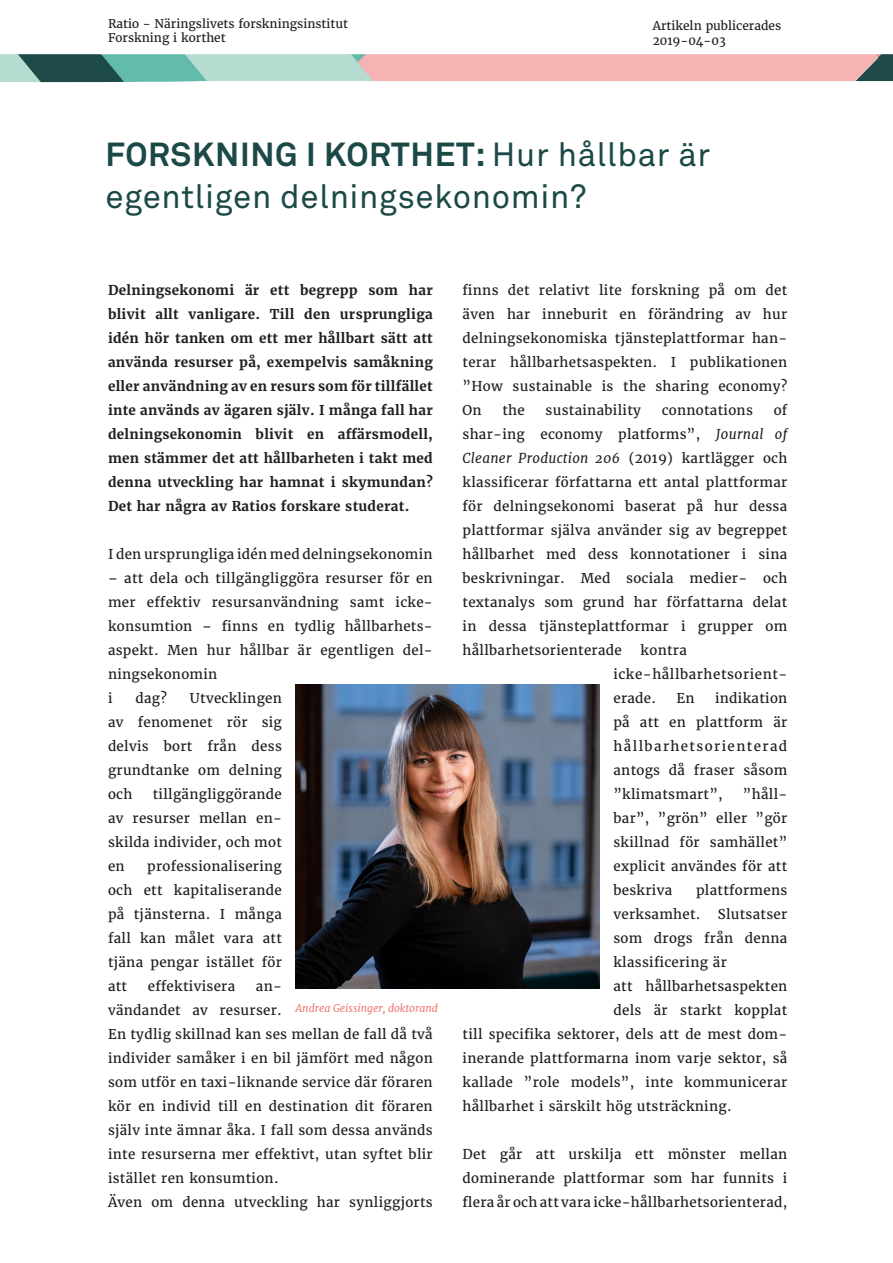
<style>
.page{position:relative;width:893px;height:1263px;background:#fff}
.page>*{position:absolute;margin:0;border:0;box-sizing:border-box;transform-origin:0 0}
.Pull_Quote{font:33px/42px "Akkurat Pro";letter-spacing:.02em;color:#1b4947}
.Body_Text{font:13.5px/24px "Merriweather";letter-spacing:.02em;color:#231f20;text-align:justify}
.Body_Text-2{font:700 13.5px/24px "Merriweather";letter-spacing:.02em;color:#231f20;text-align:justify}
.Body_Text-3{font:13.5px/24px "Merriweather";letter-spacing:.04em;color:#231f20}
.t1{font:12px/14.4px "Merriweather";color:#231f20}
.t2{font:italic 10.5px "Merriweather";color:#ef7773}
.s1{font-weight:700}
.s2{font-style:italic}
</style>
<div class="page">
<img style="left:0;top:54px;width:893px;height:29px">
<img style="left:295px;top:684px;width:305px;height:305px">
<p class="t1" style="left:108px;top:16px;width:242px">Ratio - Näringslivets forskningsinstitut<br>Forskning i korthet</p>
<p class="t1" style="left:653px;top:19px;width:130px">Artikeln publicerades<br>2019-04-03</p>
<p class="Pull_Quote" style="left:106px;top:134px;width:606px"><span class="s1">FORSKNING I KORTHET:</span> Hur hållbar är egentligen delningsekonomin?</p>
<p class="Body_Text-2" style="left:108px;top:278px;width:326px">Delningsekonomi är ett begrepp som har blivit allt vanligare. Till den ursprungliga idén hör tanken om ett mer hållbart sätt att använda resurser på, exempelvis samåkning eller användning av en resurs som för tillfället inte används av ägaren själv. I många fall har delningsekonomin blivit en affärsmodell, men stämmer det att hållbarheten i takt med denna utveckling har hamnat i skymundan?<br>Det har några av Ratios forskare studerat.</p>
<p class="Body_Text" style="left:108px;top:542px;width:326px">I den ursprungliga idén med delningsekonomin</p>
<p class="Body_Text" style="left:108px;top:566px;width:326px">– att dela och tillgängliggöra resurser för en mer effektiv resursanvändning samt icke&shy;konsumtion – finns en tydlig hållbarhets&shy;aspekt. Men hur hållbar är egentligen del&shy;ningsekonomin</p>
<p class="Body_Text" style="left:108px;top:686px;width:6px">i</p>
<p class="Body_Text" style="left:136px;top:686px;width:33px">dag?</p>
<p class="Body_Text" style="left:108px;top:686px;width:175px;text-indent:82px">Utvecklingen av fenomenet rör sig delvis bort från dess grundtanke om delning och</p>
<p class="Body_Text" style="left:108px;top:782px;width:175px;text-indent:45px">tillgängliggörande av resurser mellan en&shy;skilda individer, och mot en</p>
<p class="Body_Text" style="left:108px;top:854px;width:175px;text-indent:39px">professionalisering och ett kapitaliserande på tjänsterna. I många fall kan målet vara att tjäna pengar istället för att</p>
<p class="Body_Text" style="left:148px;top:974px;width:89px">effektivisera</p>
<p class="Body_Text" style="left:108px;top:974px;width:326px;text-align:left;text-indent:148px">an-<br>vändandet av resurser.<br>En tydlig skillnad kan ses mellan de fall då två individer samåker i en bil jämfört med någon som utför en taxi-liknande service där föraren kör en individ till en destination dit föraren själv inte ämnar åka. I fall som dessa används inte resurserna mer effektivt, utan syftet blir istället ren konsumtion.</p>
<p class="Body_Text" style="left:108px;top:1190px;width:326px">Även om denna utveckling har synliggjorts</p>
<p class="t2" style="left:295px;top:1002px;width:144px">Andrea Geissinger, doktorand</p>
<p class="Body_Text" style="left:463px;top:278px;width:326px">finns det relativt lite forskning på om det även har inneburit en förändring av hur delningsekonomiska tjänsteplattformar han&shy;terar hållbarhetsaspekten. I publikationen ”How sustainable is the sharing economy?<br>On</p>
<p class="Body_Text" style="left:463px;top:398px;width:326px;text-indent:311px">of shar-ing economy platforms”, <span class="s2">Journal of Cleaner Production 206</span> (2019) kartlägger och klassificerar författarna ett antal plattformar för delningsekonomi baserat på hur dessa plattformar själva använder sig av begreppet hållbarhet med dess konnotationer i sina beskrivningar. Med sociala medier- och textanalys som grund har författarna delat in dessa tjänsteplattformar i grupper om hållbarhetsorienterade</p>
<p class="Body_Text" style="left:502px;top:398px;width:24px">the</p>
<p class="Body_Text" style="left:546px;top:398px;width:97px">sustainability</p>
<p class="Body_Text" style="left:662px;top:398px;width:93px">connotations</p>
<p class="Body_Text" style="left:641px;top:638px;width:48px">kontra</p>
<p class="Body_Text-3" style="left:613px;top:662px;width:175px">icke-hållbarhetsorient&shy;erade.</p>
<p class="Body_Text" style="left:613px;top:686px;width:175px;text-indent:102px">indikation på att en plattform är hållbarhetsorienterad antogs då fraser såsom ”klimatsmart”,</p>
<p class="Body_Text" style="left:676px;top:686px;width:20px">En</p>
<p class="Body_Text" style="left:613px;top:782px;width:175px;text-indent:130px">”håll&shy;bar”, ”grön” eller ”gör skillnad för samhället” explicit användes för att beskriva</p>
<p class="Body_Text" style="left:613px;top:878px;width:175px;text-indent:83px">plattformens verksamhet.</p>
<p class="Body_Text" style="left:613px;top:902px;width:175px;text-indent:104px">Slutsatser som drogs från denna klassificering är</p>
<p class="Body_Text" style="left:613px;top:974px;width:175px">att hållbarhetsaspekten</p>
<p class="Body_Text" style="left:613px;top:998px;width:175px">dels är starkt kopplat</p>
<p class="Body_Text" style="left:463px;top:1022px;width:326px">till specifika sektorer, dels att de mest dom-</p>
<p class="Body_Text" style="left:463px;top:1046px;width:326px">inerande plattformarna inom varje sektor, så</p>
<p class="Body_Text" style="left:463px;top:1070px;width:326px">kallade ”role models”, inte kommunicerar</p>
<p class="Body_Text" style="left:463px;top:1094px;width:271px">hållbarhet i särskilt hög utsträckning.</p>
<p class="Body_Text" style="left:463px;top:1142px;width:326px">Det går att urskilja ett mönster mellan dominerande plattformar som har funnits i flera år och att vara icke-hållbarhetsorienterad,</p>
</div>
